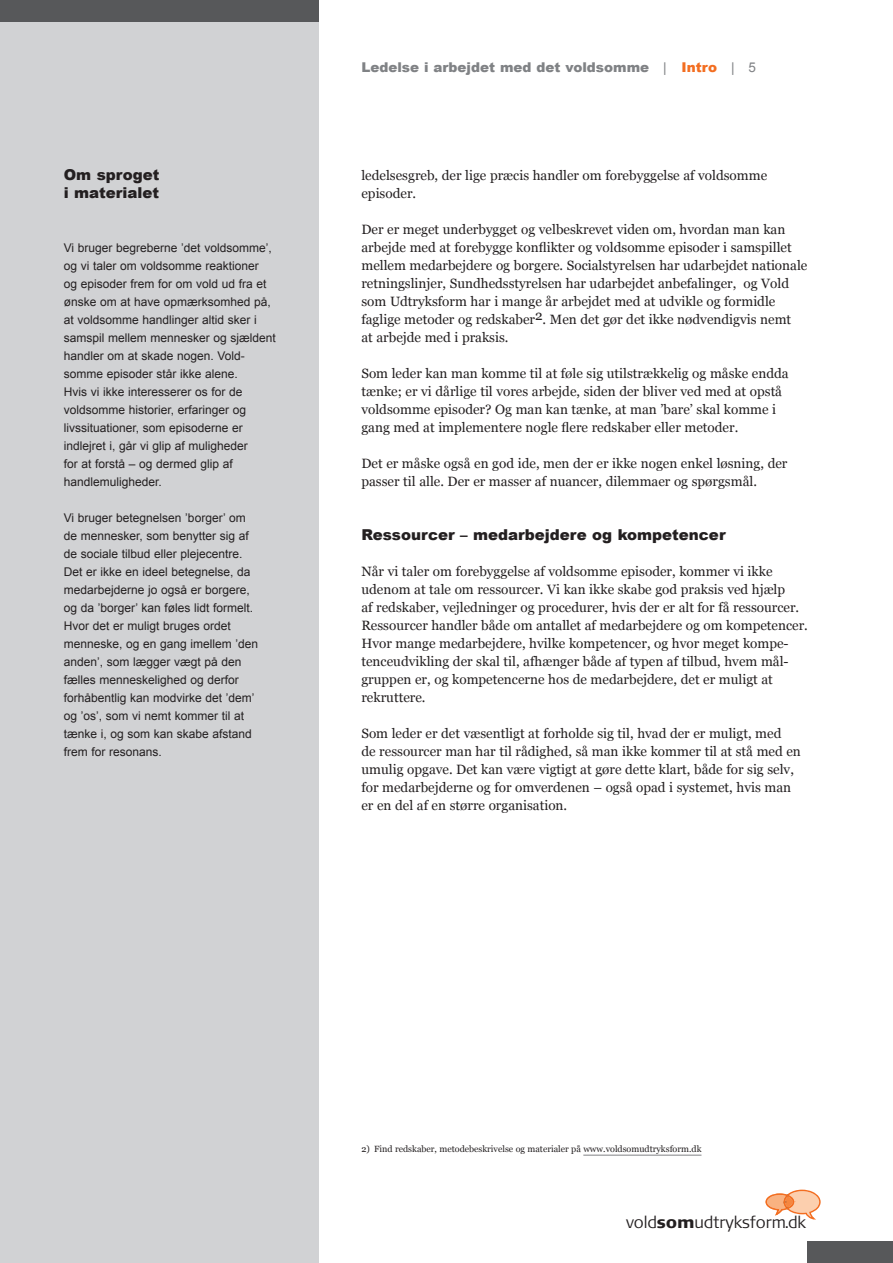
<style>
.page{position:relative;width:893px;height:1263px;background:#fff}
.page>*{position:absolute;margin:0;border:0;box-sizing:border-box;transform-origin:0 0}
.t1{font:300 16.5px "Signa Normal";letter-spacing:-.01em;color:#231f20}
.t2{font:900 15px/18px "Arial";color:#231f20}
.t3{font:13.5px/18px "Georgia";color:#231f20}
.t4{font:900 13.5px "Arial";color:#808285}
.t5{font:12px/18px "Arial";color:#231f20}
.t6{font:9px "Georgia";color:#231f20}
.s1{font-weight:400}
.s2{color:#f36e21}
.s3{font-weight:900}
</style>
<div class="page">
<div style="left:0;top:0;width:319px;height:1263px;background:#d1d2d4"></div>
<div style="left:0;top:0;width:319px;height:21px;background:#57585a"></div>
<div style="left:808px;top:1242px;width:85px;height:21px;background:#57585a"></div>
<svg style="left:765px;top:1189px;width:56px;height:30px"></svg>
<hr style="left:583px;top:1155px;width:118px;height:1px;background:#808285">
<p class="t2" style="left:64px;top:165px;width:97px">Om sproget i materialet</p>
<p class="t5" style="left:64px;top:239px;width:214px">Vi bruger begreberne ’det voldsomme’, og vi taler om voldsomme reaktioner<br>og episoder frem for om vold ud fra et ønske om at have opmærksomhed på, at voldsomme handlinger altid sker i samspil mellem mennesker og sjældent handler om at skade nogen. Vold&shy;somme episoder står ikke alene.<br>Hvis vi ikke interesserer os for de voldsomme historier, erfaringer og livssituationer, som episoderne er indlejret i, går vi glip af muligheder<br>for at forstå – og dermed glip af handlemuligheder.</p>
<p class="t5" style="left:64px;top:509px;width:196px">Vi bruger betegnelsen ’borger’ om de mennesker, som benytter sig af de sociale tilbud eller plejecentre.<br>Det er ikke en ideel betegnelse, da medarbejderne jo også er borgere, og da ’borger’ kan føles lidt formelt.<br>Hvor det er muligt bruges ordet menneske, og en gang imellem ’den anden’, som lægger vægt på den fælles menneskelighed og derfor forhåbentlig kan modvirke det ’dem’ og ’os’, som vi nemt kommer til at tænke i, og som kan skabe afstand frem for resonans.</p>
<p class="t4" style="left:361px;top:57px;width:396px">Ledelse i arbejdet med det voldsomme <span class="s1">|</span> <span class="s2">Intro</span> <span class="s1">| 5</span></p>
<p class="t3" style="left:361px;top:166px;width:407px">ledelsesgreb, der lige præcis handler om forebyggelse af voldsomme episoder.</p>
<p class="t3" style="left:361px;top:220px;width:447px">Der er meget underbygget og velbeskrevet viden om, hvordan man kan arbejde med at forebygge konflikter og voldsomme episoder i samspillet mellem medarbejdere og borgere. Socialstyrelsen har udarbejdet nationale retningslinjer, Sundhedsstyrelsen har udarbejdet anbefalinger, og Vold som Udtryksform har i mange år arbejdet med at udvikle og formidle faglige metoder og redskaber2. Men det gør det ikke nødvendigvis nemt<br>at arbejde med i praksis.</p>
<p class="t3" style="left:361px;top:364px;width:429px">Som leder kan man komme til at føle sig utilstrækkelig og måske endda tænke; er vi dårlige til vores arbejde, siden der bliver ved med at opstå voldsomme episoder? Og man kan tænke, at man ’bare’ skal komme i gang med at implementere nogle flere redskaber eller metoder.</p>
<p class="t3" style="left:361px;top:454px;width:427px">Det er måske også en god ide, men der er ikke nogen enkel løsning, der passer til alle. Der er masser af nuancer, dilemmaer og spørgsmål.</p>
<p class="t2" style="left:361px;top:525px;width:366px">Ressourcer – medarbejdere og kompetencer</p>
<p class="t3" style="left:361px;top:562px;width:448px">Når vi taler om forebyggelse af voldsomme episoder, kommer vi ikke udenom at tale om ressourcer. Vi kan ikke skabe god praksis ved hjælp<br>af redskaber, vejledninger og procedurer, hvis der er alt for få ressourcer.<br>Ressourcer handler både om antallet af medarbejdere og om kompetencer.<br>Hvor mange medarbejdere, hvilke kompetencer, og hvor meget kompe&shy;tenceudvikling der skal til, afhænger både af typen af tilbud, hvem mål&shy;gruppen er, og kompetencerne hos de medarbejdere, det er muligt at rekruttere.</p>
<p class="t3" style="left:361px;top:724px;width:441px">Som leder er det væsentligt at forholde sig til, hvad der er muligt, med<br>de ressourcer man har til rådighed, så man ikke kommer til at stå med en umulig opgave. Det kan være vigtigt at gøre dette klart, både for sig selv, for medarbejderne og for omverdenen – også opad i systemet, hvis man er en del af en større organisation.</p>
<p class="t6" style="left:361px;top:1144px;width:342px">2) Find redskaber, metodebeskrivelse og materialer på www.voldsomudtryksform.dk</p>
<p class="t1" style="left:626px;top:1213px;width:181px">vold<span class="s3">som</span>udtryksform.dk</p>
</div>
